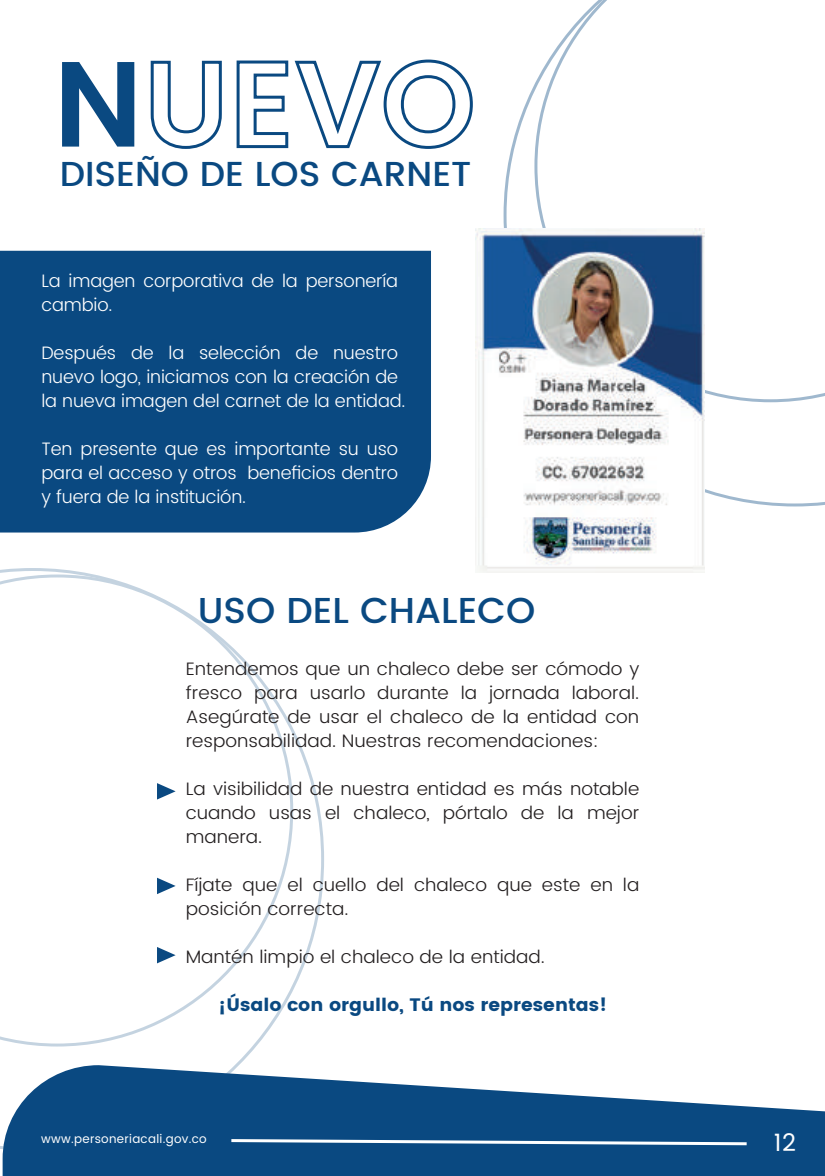
<style>
.page{position:relative;width:825px;height:1176px;background:#fff}
.page>*{position:absolute;margin:0;border:0;box-sizing:border-box;transform-origin:0 0}
.t1{font:600 120.9px "Poppins";color:#0a4981}
.t2{font:500 36px "Poppins";color:#0a4981;scale:1.04 1}
.t3{font:500 34.5px "Poppins";color:#0a4981;scale:1.04 1}
.t4{font:24.3px "Poppins";color:#fff}
.t5{font:300 18px/24px "Poppins";color:#231f20;text-align:justify;scale:1.04 1}
.t6{font:300 18px/24px "Poppins";letter-spacing:-.01em;color:#fff}
.t7{font:18px "Poppins";color:#0a4981;scale:1.04 1}
.t8{font:12px "Poppins";letter-spacing:.025em;color:#fff}
</style>
<div class="page">
<svg style="left:0;top:568px;width:324px;height:581px"></svg>
<svg style="left:3px;top:1065px;width:822px;height:111px;fill:#0a4981"></svg>
<svg style="left:228px;top:1138px;width:522px;height:9px"></svg>
<div style="left:0;top:251px;width:431px;height:282px;background:#0a4981"></div>
<svg style="left:150px;top:60px;width:72px;height:89px"></svg>
<svg style="left:236px;top:59px;width:237px;height:90px"></svg>
<svg style="left:157px;top:783px;width:19px;height:17px"></svg>
<svg style="left:157px;top:878px;width:19px;height:16px"></svg>
<svg style="left:157px;top:947px;width:19px;height:16px"></svg>
<svg style="left:504px;top:0;width:321px;height:506px"></svg>
<img style="left:476px;top:228px;width:228px;height:344px">
<h1 class="t1" style="left:53px;top:14px;width:92px">N</h1>
<h3 class="t3" style="left:60px;top:149px;width:397px">DISEÑO DE LOS CARNET</h3>
<p class="t6" style="left:41px;top:270px;width:358px">La imagen corporativa de la personería cambio.</p>
<p class="t6" style="left:41px;top:342px;width:366px">Después de la selección de nuestro nuevo logo, iniciamos con la creación de la nueva imagen del carnet de la entidad.</p>
<p class="t6" style="left:41px;top:438px;width:358px;text-align:justify">Ten presente que es importante su uso para el acceso y otros beneficios dentro y fuera de la institución.</p>
<h2 class="t2" style="left:198px;top:584px;width:326px">USO DEL CHALECO</h2>
<p class="t5" style="left:186px;top:658px;width:438px">Entendemos que un chaleco debe ser cómodo y fresco para usarlo durante la jornada laboral.<br>Asegúrate de usar el chaleco de la entidad con responsabilidad. Nuestras recomendaciones:</p>
<p class="t5" style="left:186px;top:778px;width:438px">La visibilidad de nuestra entidad es más notable cuando usas el chaleco, pórtalo de la mejor manera.</p>
<p class="t5" style="left:186px;top:874px;width:438px">Fíjate que el cuello del chaleco que este en la posición correcta.</p>
<p class="t5" style="left:186px;top:946px;width:347px">Mantén limpio el chaleco de la entidad.</p>
<p class="t7" style="left:218px;top:995px;width:376px">¡Úsalo con orgullo, Tú nos representas!</p>
<p class="t8" style="left:41px;top:1130px;width:167px">www.personeriacali.gov.co</p>
<h3 class="t4" style="left:774px;top:1125px;width:24px">12</h3>
</div>
